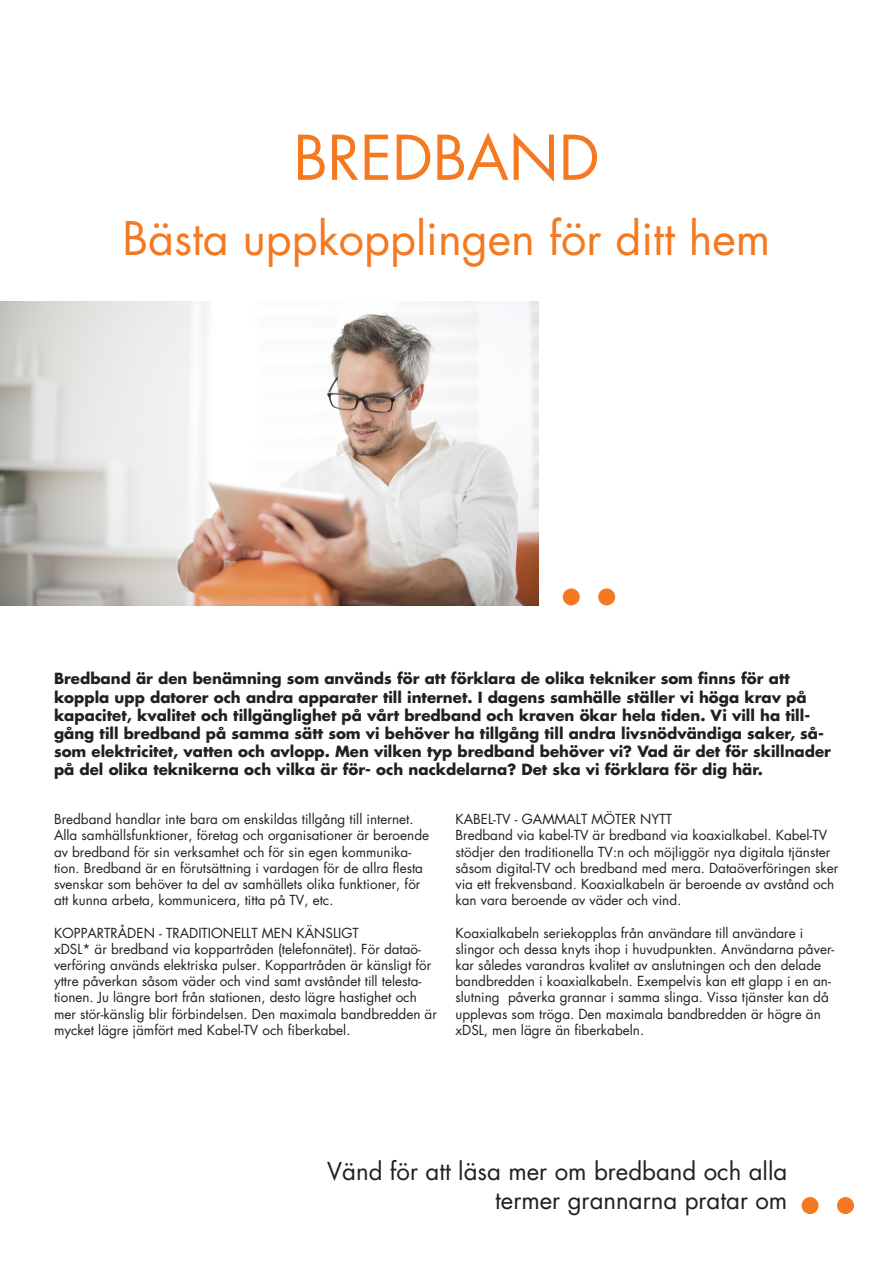
<style>
.page{position:relative;width:893px;height:1263px;background:#fff}
.page>*{position:absolute;margin:0;border:0;box-sizing:border-box;transform-origin:0 0}
.t1{font:60px "Futura LT";color:#f47921}
.t2{font:45px "Futura LT";color:#f47921}
.t3{font:24px/28.8px "Futura LT";color:#231f20;text-align:right}
.t4{font:700 15px/18px "Futura LT";color:#231f20}
.t5{font:13.5px/16.2px "Futura LT";color:#231f20}
</style>
<div class="page">
<img style="left:1px;top:301px;width:537px;height:304px">
<div style="left:801px;top:1197px;width:18px;height:17px;background:#f47921;border-radius:50%"></div>
<div style="left:837px;top:1197px;width:17px;height:17px;background:#f47921;border-radius:50%"></div>
<div style="left:563px;top:588px;width:17px;height:17px;background:#f47921;border-radius:50%"></div>
<div style="left:598px;top:588px;width:17px;height:17px;background:#f47921;border-radius:50%"></div>
<p class="t1" style="left:293px;top:119px;width:308px">BREDBAND</p>
<p class="t2" style="left:123px;top:210px;width:649px">Bästa uppkopplingen för ditt hem</p>
<p class="t4" style="left:54px;top:670px;width:754px">Bredband är den benämning som används för att förklara de olika tekniker som finns för att koppla upp datorer och andra apparater till internet. I dagens samhälle ställer vi höga krav på</p>
<p class="t4" style="left:54px;top:706px;width:778px">kapacitet, kvalitet och tillgänglighet på vårt bredband och kraven ökar hela tiden. Vi vill ha till&shy;gång till bredband på samma sätt som vi behöver ha tillgång till andra livsnödvändiga saker, så&shy;som elektricitet, vatten och avlopp. Men vilken typ bredband behöver vi? Vad är det för skillnader på del olika teknikerna och vilka är för- och nackdelarna? Det ska vi förklara för dig här.</p>
<p class="t5" style="left:54px;top:811px;width:377px">Bredband handlar inte bara om enskildas tillgång till internet.<br>Alla samhällsfunktioner, företag och organisationer är beroende av bredband för sin verksamhet och för sin egen kommunika&shy;tion. Bredband är en förutsättning i vardagen för de allra flesta svenskar som behöver ta del av samhällets olika funktioner, för att kunna arbeta, kommunicera, titta på TV, etc.</p>
<p class="t5" style="left:54px;top:924px;width:306px">KOPPARTRÅDEN - TRADITIONELLT MEN KÄNSLIGT</p>
<p class="t5" style="left:54px;top:941px;width:384px">xDSL* är bredband via koppartråden (telefonnätet). För dataö&shy;verföring används elektriska pulser. Koppartråden är känsligt för yttre påverkan såsom väder och vind samt avståndet till telesta&shy;tionen. Ju längre bort från stationen, desto lägre hastighet och mer stör-känslig blir förbindelsen. Den maximala bandbredden är mycket lägre jämfört med Kabel-TV och fiberkabel.</p>
<p class="t5" style="left:455px;top:811px;width:218px">KABEL-TV - GAMMALT MÖTER NYTT</p>
<p class="t5" style="left:455px;top:827px;width:384px">Bredband via kabel-TV är bredband via koaxialkabel. Kabel-TV stödjer den traditionella TV:n och möjliggör nya digitala tjänster såsom digital-TV och bredband med mera. Dataöverföringen sker via ett frekvensband. Koaxialkabeln är beroende av avstånd och kan vara beroende av väder och vind.</p>
<p class="t5" style="left:455px;top:924px;width:380px">Koaxialkabeln seriekopplas från användare till användare i slingor och dessa knyts ihop i huvudpunkten. Användarna påver&shy;kar således varandras kvalitet av anslutningen och den delade bandbredden i koaxialkabeln. Exempelvis kan ett glapp i en an&shy;slutning påverka grannar i samma slinga. Vissa tjänster kan då upplevas som tröga. Den maximala bandbredden är högre än xDSL, men lägre än fiberkabeln.</p>
<p class="t3" style="left:327px;top:1157px;width:462px">Vänd för att läsa mer om bredband och alla termer grannarna pratar om</p>
</div>
